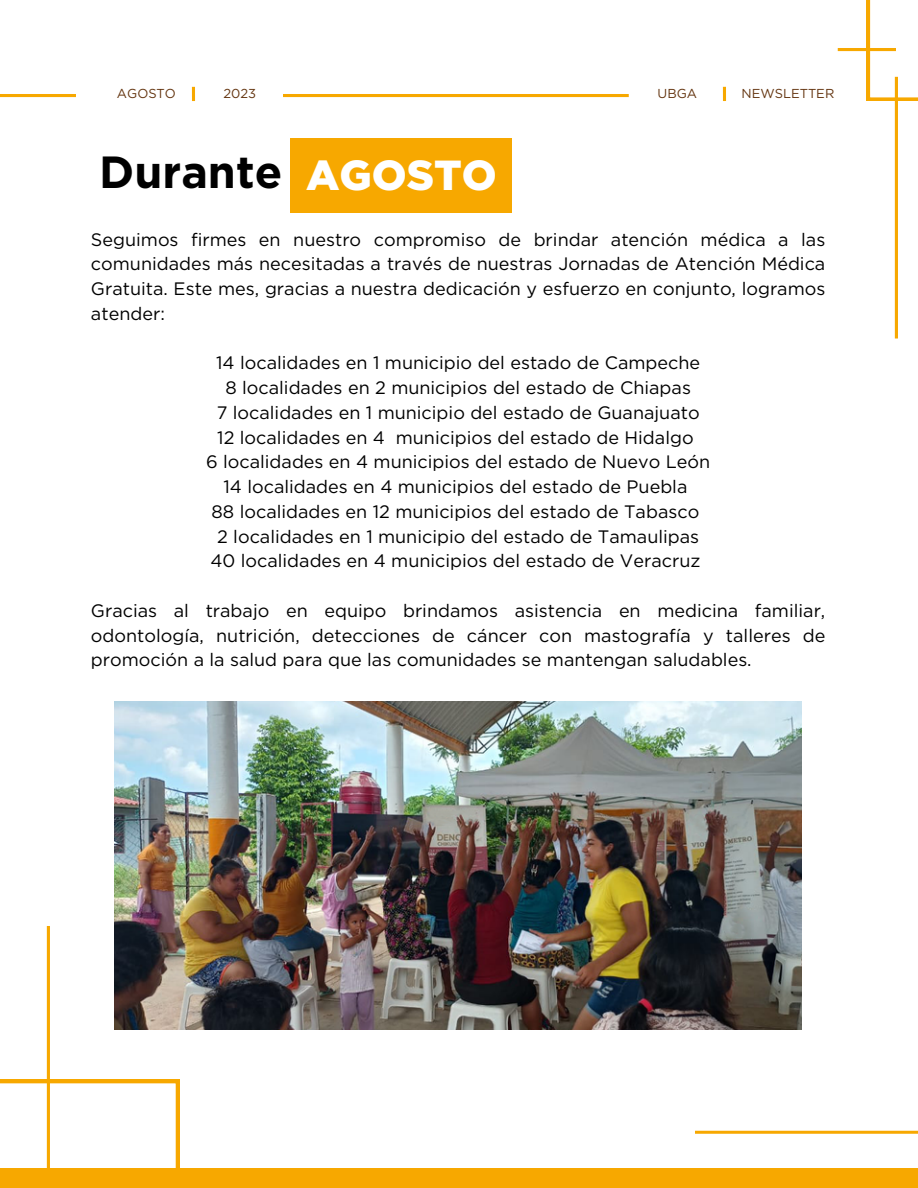
<style>
.page{position:relative;width:918px;height:1188px;background:#fff}
.page>*{position:absolute;margin:0;border:0;box-sizing:border-box;transform-origin:0 0}
.t1{font:700 45px "Gotham";color:#000}
.t2{font:900 42px "Gotham";color:#fff}
.t3{font:18px/24.8px "Gotham";color:#000;text-align:justify}
.t4{font:12.9px "Gotham";color:#643510}
</style>
<div class="page">
<img style="left:115px;top:702px;width:686px;height:327px">
<svg style="left:838px;top:0;width:80px;height:339px"></svg>
<svg style="left:0;top:87px;width:629px;height:14px"></svg>
<svg style="left:723px;top:87px;width:3px;height:14px"></svg>
<div style="left:291px;top:139px;width:221px;height:74px;background:#f7a800"></div>
<div style="left:0;top:1168px;width:918px;height:20px;background:#f7a800"></div>
<svg style="left:0;top:926px;width:179px;height:242px"></svg>
<svg style="left:695px;top:1131px;width:223px;height:3px"></svg>
<p class="t4" style="left:117px;top:86px;width:61px">AGOSTO</p>
<p class="t4" style="left:224px;top:86px;width:34px">2023</p>
<p class="t4" style="left:658px;top:86px;width:41px">UBGA</p>
<p class="t4" style="left:742px;top:86px;width:94px">NEWSLETTER</p>
<p class="t1" style="left:99px;top:145px;width:184px">Durante</p>
<p class="t2" style="left:306px;top:150px;width:192px">AGOSTO</p>
<p class="t3" style="left:91px;top:227px;width:736px">Seguimos firmes en nuestro compromiso de brindar atención médica a las comunidades más necesitadas a través de nuestras Jornadas de Atención Médica Gratuita. Este mes, gracias a nuestra dedicación y esfuerzo en conjunto, logramos atender:</p>
<p class="t3" style="left:216px;top:350px;width:486px">14 localidades en 1 municipio del estado de Campeche</p>
<p class="t3" style="left:225px;top:375px;width:467px">8 localidades en 2 municipios del estado de Chiapas</p>
<p class="t3" style="left:217px;top:400px;width:485px">7 localidades en 1 municipio del estado de Guanajuato</p>
<p class="t3" style="left:217px;top:425px;width:478px">12 localidades en 4 municipios del estado de Hidalgo</p>
<p class="t3" style="left:206px;top:449px;width:506px">6 localidades en 4 municipios del estado de Nuevo León</p>
<p class="t3" style="left:223px;top:474px;width:466px">14 localidades en 4 municipios del estado de Puebla</p>
<p class="t3" style="left:212px;top:499px;width:489px">88 localidades en 12 municipios del estado de Tabasco</p>
<p class="t3" style="left:217px;top:524px;width:484px">2 localidades en 1 municipio del estado de Tamaulipas</p>
<p class="t3" style="left:210px;top:548px;width:492px">40 localidades en 4 municipios del estado de Veracruz</p>
<p class="t3" style="left:91px;top:598px;width:736px">Gracias al trabajo en equipo brindamos asistencia en medicina familiar, odontología, nutrición, detecciones de cáncer con mastografía y talleres de promoción a la salud para que las comunidades se mantengan saludables.</p>
</div>
